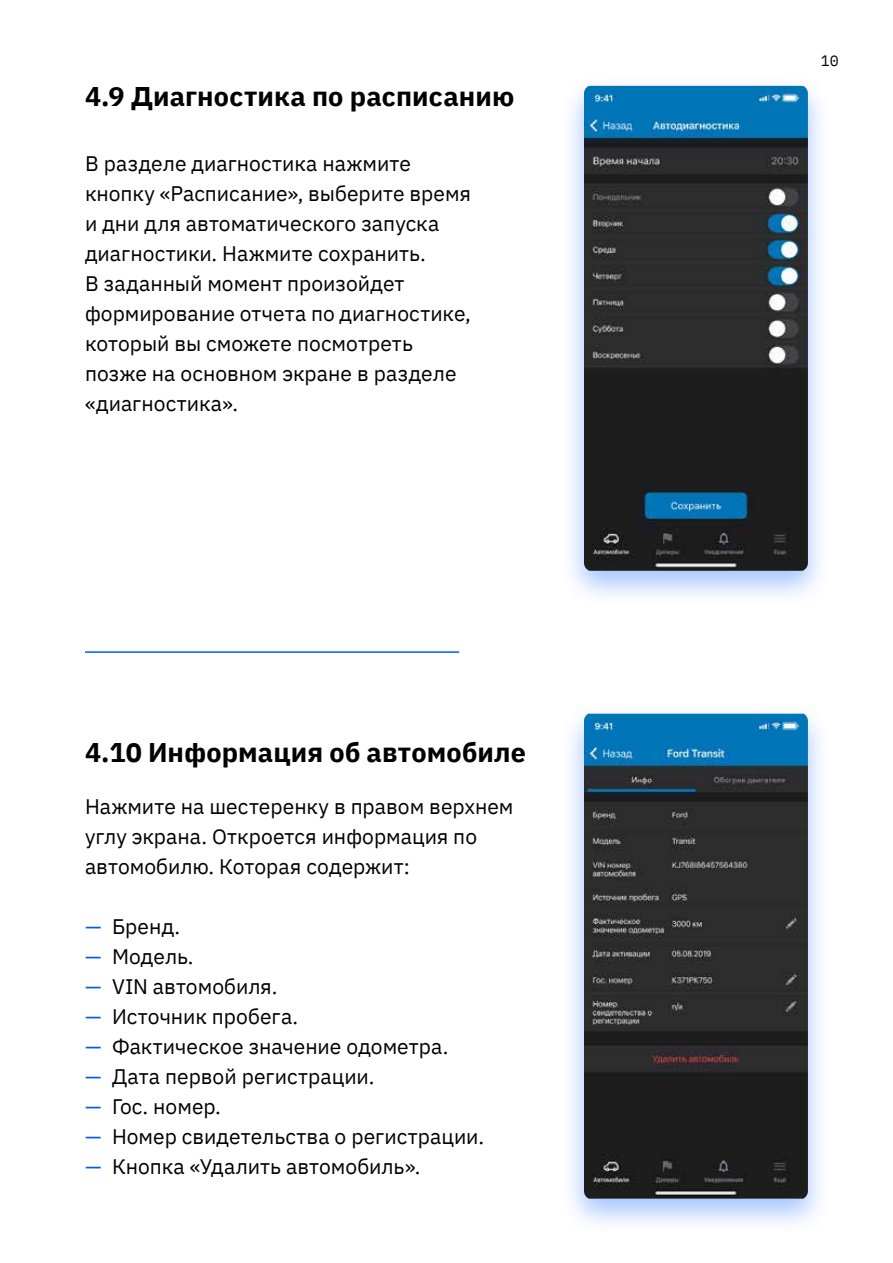
<style>
.page{position:relative;width:893px;height:1263px;background:#fff}
.page>*{position:absolute;margin:0;border:0;box-sizing:border-box;transform-origin:0 0}
.t1{font:700 27px "IBM Plex Sans";letter-spacing:.005em;color:#000}
.t2{font:21px/30px "IBM Plex Sans";color:#000}
.t3{font:15px "IBM Plex Mono";color:#000}
.s1{color:#0059ff}
</style>
<div class="page">
<div style="left:560px;top:75px;width:272px;height:532px;background:#0059ff;opacity:.36"></div>
<img style="left:584px;top:86px;width:224px;height:485px">
<div style="left:560px;top:702px;width:272px;height:533px;background:#0059ff;opacity:.36"></div>
<img style="left:584px;top:714px;width:224px;height:484px">
<hr style="left:85px;top:651px;width:374px;height:2px;background:#0059ff">
<p class="t1" style="left:85px;top:75px;width:431px">4.9 Диагностика по расписанию</p>
<p class="t2" style="left:85px;top:146px;width:387px">В разделе диагностика нажмите кнопку «Расписание», выберите время и дни для автоматического запуска диагностики. Нажмите сохранить.<br>В заданный момент произойдет формирование отчета по диагностике, который вы сможете посмотреть позже на основном экране в разделе «диагностика».</p>
<p class="t1" style="left:85px;top:731px;width:442px">4.10 Информация об автомобиле</p>
<p class="t2" style="left:85px;top:789px;width:430px">Нажмите на шестеренку в правом верхнем углу экрана. Откроется информация по автомобилю. Которая содержит:</p>
<p class="t2" style="left:85px;top:909px;width:97px"><span class="s1">—</span> Бренд.</p>
<p class="t2" style="left:85px;top:939px;width:110px"><span class="s1">—</span> Модель.</p>
<p class="t2" style="left:85px;top:969px;width:194px"><span class="s1">—</span> VIN автомобиля.</p>
<p class="t2" style="left:85px;top:999px;width:215px"><span class="s1">—</span> Источник пробега.</p>
<p class="t2" style="left:85px;top:1029px;width:365px"><span class="s1">—</span> Фактическое значение одометра.</p>
<p class="t2" style="left:85px;top:1059px;width:291px"><span class="s1">—</span> Дата первой регистрации.</p>
<p class="t2" style="left:85px;top:1089px;width:137px"><span class="s1">—</span> Гос. номер.</p>
<p class="t2" style="left:85px;top:1119px;width:401px"><span class="s1">—</span> Номер свидетельства о регистрации.</p>
<p class="t2" style="left:85px;top:1149px;width:337px"><span class="s1">—</span> Кнопка «Удалить автомобиль».</p>
<p class="t3" style="left:821px;top:49px;width:19px">10</p>
</div>
